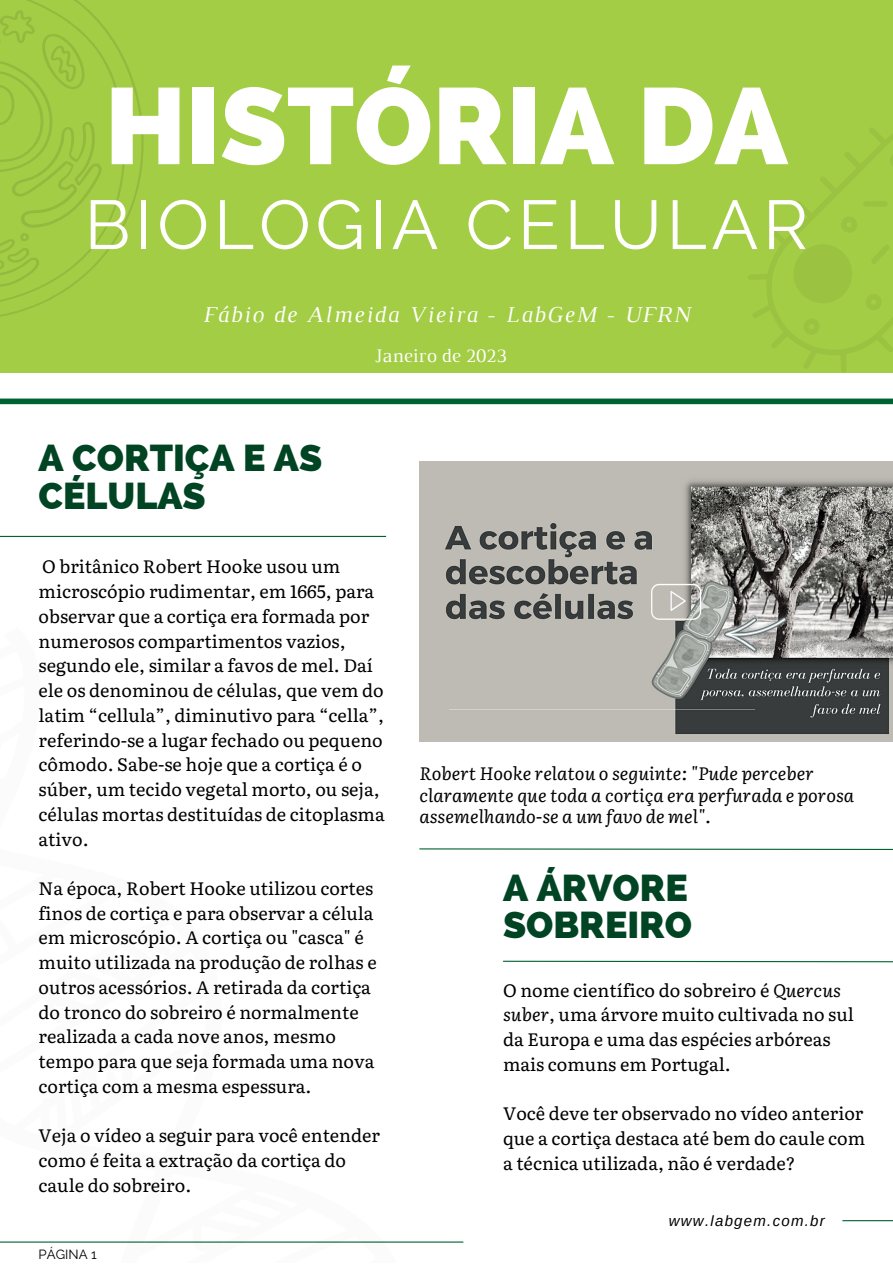
<style>
.page{position:relative;width:893px;height:1264px;background:#fff}
.page>*{position:absolute;margin:0;border:0;box-sizing:border-box;transform-origin:0 0}
.t1{font:800 107.85px "Raleway";color:#fff}
.t2{font:69px "Raleway";letter-spacing:.07em;color:#fff}
.t3{font:800 37.5px/37px "Raleway";color:#014424}
.t4{font:italic 23.1px "Luthier";letter-spacing:.07em;color:#fff}
.t5{font:19.5px "Luthier";color:#fff}
.t6{font:18px/24.8px "Literata";color:#000}
.t7{font:italic 18px/21.3px "Literata";color:#000}
.t8{font:italic 15px "Arimo";letter-spacing:.085em;color:#000}
.t9{font:13.2px "Raleway";color:#000}
.s1{font-style:italic}
</style>
<div class="page">
<img style="left:419px;top:461px;width:473px;height:280px">
<div style="left:0;top:0;width:892px;height:373px;background:#a3cd45"></div>
<div style="left:0;top:398px;width:892px;height:6px;background:#006233"></div>
<hr style="left:0;top:536px;width:386px;height:1px;background:#006233">
<svg style="left:419px;top:848px;width:473px;height:2px"></svg>
<svg style="left:503px;top:960px;width:389px;height:2px"></svg>
<hr style="left:0;top:1241px;width:463px;height:1px;background:#006233">
<hr style="left:842px;top:1220px;width:50px;height:1px;background:#006233">
<svg style="left:101px;top:1241px;width:286px;height:2px"></svg>
<svg style="left:651px;top:584px;width:50px;height:36px;background:#bdbcb6"></svg>
<svg style="left:0;top:0;width:144px;height:317px"></svg>
<h1 class="t1" style="left:105px;top:63px;width:684px">HISTÓRIA DA</h1>
<h2 class="t2" style="left:85px;top:184px;width:725px">BIOLOGIA CELULAR</h2>
<p class="t4" style="left:203px;top:306px;width:489px">Fábio de Almeida Vieira - LabGeM - UFRN</p>
<h3 class="t3" style="left:39px;top:439px;width:285px">A CORTIÇA E AS<br>CÉLULAS</h3>
<p class="t5" style="left:374px;top:348px;width:134px">Janeiro de 2023</p>
<p class="t6" style="left:39px;top:553px;width:347px">O britânico Robert Hooke usou um microscópio rudimentar, em 1665, para observar que a cortiça era formada por numerosos compartimentos vazios, segundo ele, similar a favos de mel. Daí ele os denominou de células, que vem do latim “cellula”, diminutivo para “cella”, referindo-se a lugar fechado ou pequeno cômodo. Sabe-se hoje que a cortiça é o súber, um tecido vegetal morto, ou seja, células mortas destituídas de citoplasma ativo.</p>
<p class="t6" style="left:39px;top:874px;width:339px">Na época, Robert Hooke utilizou cortes finos de cortiça e para observar a célula em microscópio. A cortiça ou "casca" é muito utilizada na produção de rolhas e outros acessórios. A retirada da cortiça do tronco do sobreiro é normalmente realizada a cada nove anos, mesmo tempo para que seja formada uma nova cortiça com a mesma espessura.</p>
<p class="t6" style="left:39px;top:1122px;width:343px">Veja o vídeo a seguir para você entender como é feita a extração da cortiça do caule do sobreiro.</p>
<p class="t9" style="left:39px;top:1246px;width:60px">PÁGINA 1</p>
<p class="t7" style="left:419px;top:761px;width:436px">Robert Hooke relatou o seguinte: "Pude perceber claramente que toda a cortiça era perfurada e porosa assemelhando-se a um favo de mel".</p>
<h3 class="t3" style="left:503px;top:869px;width:191px">A ÁRVORE<br>SOBREIRO</h3>
<p class="t6" style="left:503px;top:976px;width:352px">O nome científico do sobreiro é <span class="s1">Quercus suber</span>, uma árvore muito cultivada no sul da Europa e uma das espécies arbóreas mais comuns em Portugal.</p>
<p class="t6" style="left:503px;top:1100px;width:363px;text-align:justify">Você deve ter observado no vídeo anterior que a cortiça destaca até bem do caule com a técnica utilizada, não é verdade?</p>
<p class="t8" style="left:668px;top:1212px;width:158px">www.labgem.com.br</p>
</div>
